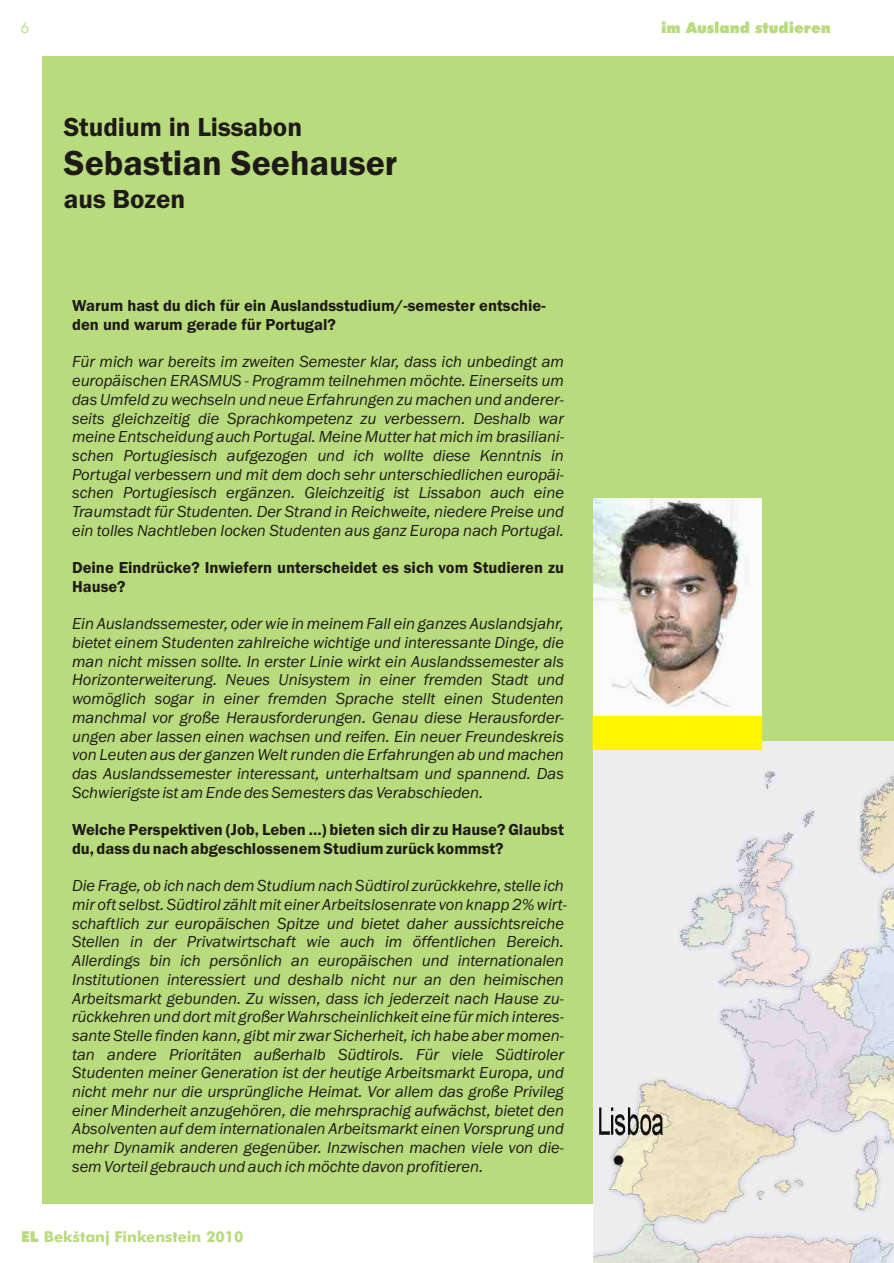
<style>
.page{position:relative;width:894px;height:1263px;background:#fff}
.page>*{position:absolute;margin:0;border:0;box-sizing:border-box;transform-origin:0 0}
.t1{font:36px "Franklin Gothic Demi";color:#1f1a17}
.t2{font:27px "Franklin Gothic Demi";color:#1f1a17}
.t3{font:italic 16.5px/18.8px "Franklin Gothic";color:#1f1a17;text-align:justify}
.t4{font:16.5px/18.8px "Franklin Gothic Demi";color:#1f1a17}
.t5{font:700 15px "Futura Md BT";color:#b8db7d}
.t6{font:15px "Futura X Blk BT";color:#b8db7d}
.t7{font:15px "Avant Garde Bk BT";color:#b8db7d}
.s1{font-family:"Futura X Blk BT";font-weight:400}
</style>
<div class="page">
<div style="left:43px;top:56px;width:851px;height:1148px;background:#b8db7d"></div>
<img style="left:593px;top:742px;width:301px;height:521px">
<img style="left:593px;top:499px;width:169px;height:217px">
<div style="left:593px;top:716px;width:169px;height:34px;background:#fff500;border:1px solid #fff500"></div>
<p class="t7" style="left:21px;top:21px;width:10px">6</p>
<p class="t6" style="left:661px;top:21px;width:171px">im Ausland studieren</p>
<h2 class="t2" style="left:64px;top:117px;width:240px">Studium in Lissabon</h2>
<h1 class="t1" style="left:64px;top:150px;width:335px">Sebastian Seehauser</h1>
<h2 class="t2" style="left:64px;top:189px;width:123px">aus Bozen</h2>
<p class="t4" style="left:72px;top:298px;width:475px">Warum hast du dich für ein Auslandsstudium/-semester entschie&shy;den und warum gerade für Portugal?</p>
<p class="t3" style="left:72px;top:354px;width:494px">Für mich war bereits im zweiten Semester klar, dass ich unbedingt am europäischen ERASMUS - Programm teilnehmen möchte. Einerseits um das Umfeld zu wechseln und neue Erfahrungen zu machen und anderer&shy;seits gleichzeitig die Sprachkompetenz zu verbessern. Deshalb war meine Entscheidung auch Portugal. Meine Mutter hat mich im brasiliani&shy;schen Portugiesisch aufgezogen und ich wollte diese Kenntnis in Portugal verbessern und mit dem doch sehr unterschiedlichen europäi&shy;schen Portugiesisch ergänzen. Gleichzeitig ist Lissabon auch eine Traumstadt für Studenten. Der Strand in Reichweite, niedere Preise und ein tolles Nachtleben locken Studenten aus ganz Europa nach Portugal.</p>
<p class="t4" style="left:72px;top:560px;width:493px">Deine Eindrücke? Inwiefern unterscheidet es sich vom Studieren zu<br>Hause?</p>
<p class="t3" style="left:72px;top:616px;width:493px">Ein Auslandssemester, oder wie in meinem Fall ein ganzes Auslandsjahr, bietet einem Studenten zahlreiche wichtige und interessante Dinge, die man nicht missen sollte. In erster Linie wirkt ein Auslandssemester als Horizonterweiterung. Neues Unisystem in einer fremden Stadt und womöglich sogar in einer fremden Sprache stellt einen Studenten manchmal vor große Herausforderungen. Genau diese Herausforder&shy;ungen aber lassen einen wachsen und reifen. Ein neuer Freundeskreis von Leuten aus der ganzen Welt runden die Erfahrungen ab und machen das Auslandssemester interessant, unterhaltsam und spannend. Das Schwierigste ist am Ende des Semesters das Verabschieden.</p>
<p class="t4" style="left:72px;top:822px;width:493px">Welche Perspektiven (Job, Leben ...) bieten sich dir zu Hause? Glaubst du, dass du nach abgeschlossenem Studium zurück kommst?</p>
<p class="t3" style="left:72px;top:878px;width:497px;text-align:left">Die Frage, ob ich nach dem Studium nach Südtirol zurückkehre, stelle ich mir oft selbst. Südtirol zählt mit einer Arbeitslosenrate von knapp 2% wirt&shy;schaftlich zur europäischen Spitze und bietet daher aussichtsreiche Stellen in der Privatwirtschaft wie auch im öffentlichen Bereich.<br>Allerdings bin ich persönlich an europäischen und internationalen Institutionen interessiert und deshalb nicht nur an den heimischen Arbeitsmarkt gebunden. Zu wissen, dass ich jederzeit nach Hause zu&shy;rückkehren und dort mit großer Wahrscheinlichkeit eine für mich interes&shy;sante Stelle finden kann, gibt mir zwar Sicherheit, ich habe aber momen&shy;tan andere Prioritäten außerhalb Südtirols. Für viele Südtiroler Studenten meiner Generation ist der heutige Arbeitsmarkt Europa, und nicht mehr nur die ursprüngliche Heimat. Vor allem das große Privileg einer Minderheit anzugehören, die mehrsprachig aufwächst, bietet den Absolventen auf dem internationalen Arbeitsmarkt einen Vorsprung und mehr Dynamik anderen gegenüber. Inzwischen machen viele von die&shy;sem Vorteil gebrauch und auch ich möchte davon profitieren.</p>
<p class="t5" style="left:21px;top:1231px;width:224px"><span class="s1">EL</span> Bekštanj Finkenstein 2010</p>
</div>
